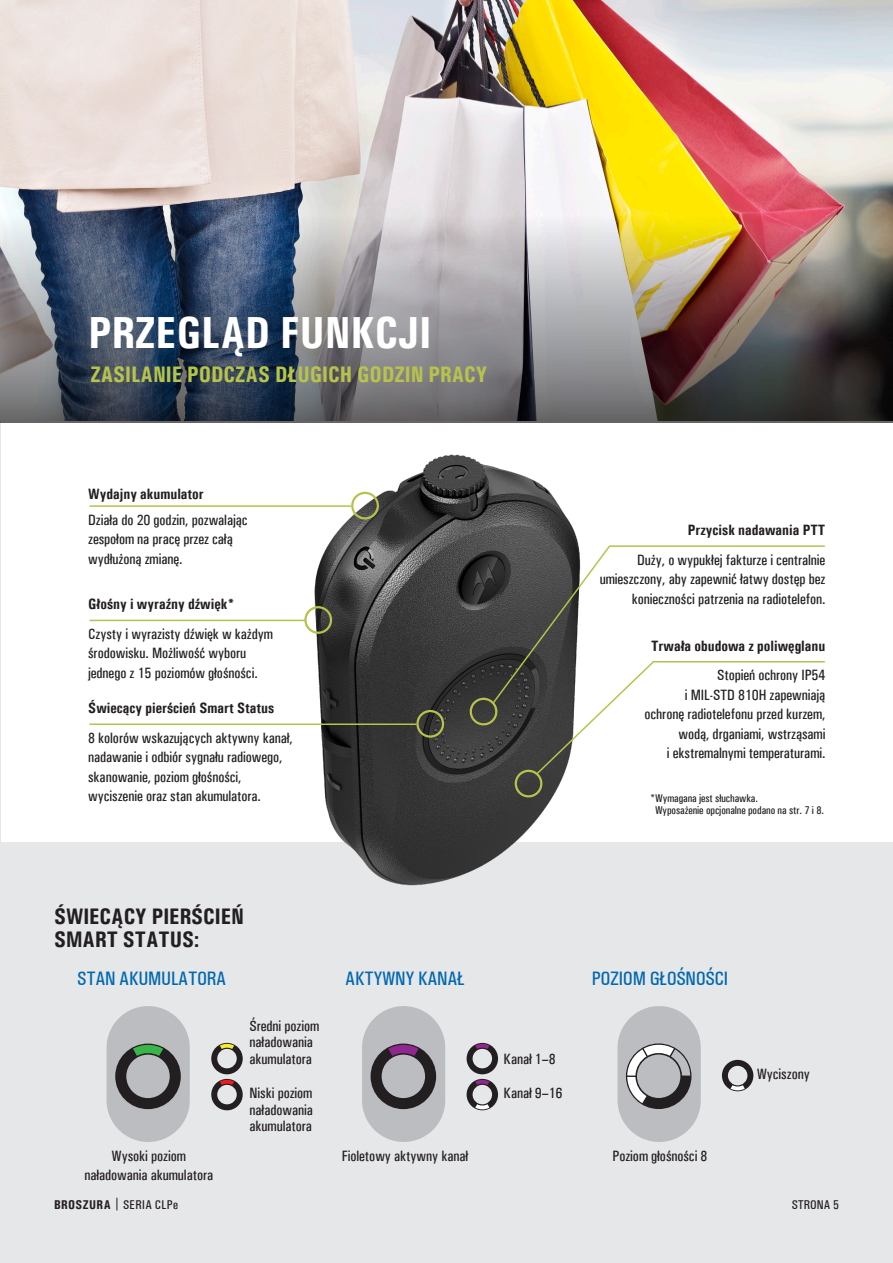
<style>
.page{position:relative;width:893px;height:1263px;background:#fff}
.page>*{position:absolute;margin:0;border:0;box-sizing:border-box;transform-origin:0 0}
.t1{font:700 45px "Univers Condensed";color:#fff}
.t2{font:700 22.5px "Univers Condensed";color:#b7c34b}
.t3{font:700 22.5px/22.5px "Univers Condensed";color:#231f20}
.t4{font:500 19.5px "Univers Condensed";letter-spacing:-.015em;color:#0168b0}
.t5{font:500 15px/19.5px "Univers Condensed";letter-spacing:-.005em;color:#231f20}
.t6{font:700 15px "Univers Condensed";color:#231f20}
.t7{font:500 12.75px "Univers Condensed";letter-spacing:.025em;color:#231f20}
.t8{font:500 11.25px/12.8px "Univers Condensed";letter-spacing:-.005em;color:#231f20}
.s1{font-weight:700}
</style>
<div class="page">
<div style="left:0;top:842px;width:893px;height:421px;background:#e6e7e9"></div>
<img style="left:305px;top:454px;width:274px;height:432px">
<hr style="left:0;top:421px;width:1px;height:421px;background:#e6e7e9">
<div style="left:618px;top:1006px;width:83px;height:136px;background:#bcbdc0;border-radius:42px"></div>
<div style="left:362px;top:1006px;width:83px;height:136px;background:#bcbdc0;border-radius:42px"></div>
<div style="left:107px;top:1006px;width:83px;height:136px;background:#bcbdc0;border-radius:42px"></div>
<svg style="left:115px;top:1043px;width:66px;height:66px"></svg>
<svg style="left:211px;top:1043px;width:32px;height:67px"></svg>
<svg style="left:371px;top:1043px;width:65px;height:66px"></svg>
<svg style="left:467px;top:1043px;width:31px;height:67px"></svg>
<svg style="left:626px;top:1043px;width:65px;height:66px"></svg>
<svg style="left:722px;top:1060px;width:31px;height:31px"></svg>
<img style="left:0;top:0;width:893px;height:215px">
<svg style="left:117px;top:1198px;width:1px;height:12px"></svg>
<div style="left:351px;top:492px;width:28px;height:27px;border:2px solid #b7c34b;border-radius:50%"></div>
<div style="left:515px;top:770px;width:27px;height:27px;border:2px solid #b7c34b;border-radius:50%"></div>
<div style="left:470px;top:698px;width:27px;height:27px;border:2px solid #b7c34b;border-radius:50%"></div>
<div style="left:304px;top:606px;width:28px;height:28px;border:2px solid #b7c34b;border-radius:50%"></div>
<div style="left:416px;top:710px;width:28px;height:28px;border:2px solid #b7c34b;border-radius:50%"></div>
<hr style="left:90px;top:505px;width:261px;height:2px;background:#b7c34b">
<hr style="left:90px;top:620px;width:215px;height:1px;background:#b7c34b">
<hr style="left:90px;top:723px;width:326px;height:2px;background:#b7c34b">
<svg style="left:535px;top:705px;width:75px;height:71px"></svg>
<svg style="left:491px;top:545px;width:334px;height:160px"></svg>
<img style="left:0;top:215px;width:893px;height:207px">
<p class="t1" style="left:88px;top:305px;width:344px">PRZEGLĄD FUNKCJI</p>
<p class="t2" style="left:90px;top:361px;width:398px">ZASILANIE PODCZAS DŁUGICH GODZIN PRACY</p>
<p class="t6" style="left:88px;top:485px;width:117px">Wydajny akumulator</p>
<p class="t5" style="left:88px;top:510px;width:161px">Działa do 20 godzin, pozwalając zespołom na pracę przez całą wydłużoną zmianę.</p>
<p class="t6" style="left:88px;top:595px;width:148px">Głośny i wyraźny dźwięk*</p>
<p class="t5" style="left:88px;top:624px;width:186px">Czysty i wyrazisty dźwięk w każdym środowisku. Możliwość wyboru jednego z 15 poziomów głośności.</p>
<p class="t6" style="left:88px;top:699px;width:187px">Świecący pierścień Smart Status</p>
<p class="t5" style="left:88px;top:728px;width:206px">8 kolorów wskazujących aktywny kanał, nadawanie i odbiór sygnału radiowego, skanowanie, poziom głośności, wyciszenie oraz stan akumulatora.</p>
<p class="t6" style="left:688px;top:521px;width:139px">Przycisk nadawania PTT</p>
<p class="t5" style="left:600px;top:550px;width:227px;text-align:right">Duży, o wypukłej fakturze i centralnie umieszczony, aby zapewnić łatwy dostęp bez konieczności patrzenia na radiotelefon.</p>
<p class="t6" style="left:651px;top:636px;width:176px">Trwała obudowa z poliwęglanu</p>
<p class="t5" style="left:644px;top:665px;width:182px;text-align:right">Stopień ochrony IP54<br>i MIL-STD 810H zapewniają ochronę radiotelefonu przed kurzem, wodą, drganiami, wstrząsami<br>i ekstremalnymi temperaturami.</p>
<p class="t8" style="left:655px;top:791px;width:170px;text-indent:-5px">*Wymagana jest słuchawka.<br>Wyposażenie opcjonalne podano na str. 7 i 8.</p>
<p class="t3" style="left:54px;top:905px;width:191px">ŚWIECĄCY PIERŚCIEŃ<br>SMART STATUS:</p>
<p class="t4" style="left:77px;top:967px;width:151px">STAN AKUMULATORA</p>
<p class="t5" style="left:250px;top:1017px;width:71px;line-height:16.5px">Średni poziom naładowania akumulatora</p>
<p class="t4" style="left:345px;top:967px;width:121px">AKTYWNY KANAŁ</p>
<p class="t5" style="left:504px;top:1049px;width:53px">Kanał 1–8</p>
<p class="t5" style="left:84px;top:1146px;width:130px;text-align:center">Wysoki poziom naładowania akumulatora</p>
<p class="t7" style="left:54px;top:1197px;width:126px"><span class="s1">BROSZURA</span> SERIA CLPe</p>
<p class="t5" style="left:250px;top:1083px;width:64px">Niski poziom</p>
<p class="t5" style="left:504px;top:1083px;width:60px">Kanał 9–16</p>
<p class="t5" style="left:250px;top:1101px;width:65px;line-height:16.5px">naładowania akumulatora</p>
<p class="t5" style="left:342px;top:1146px;width:128px">Fioletowy aktywny kanał</p>
<p class="t4" style="left:592px;top:967px;width:138px">POZIOM GŁOŚNOŚCI</p>
<p class="t5" style="left:612px;top:1146px;width:97px">Poziom głośności 8</p>
<p class="t5" style="left:757px;top:1064px;width:55px">Wyciszony</p>
<p class="t7" style="left:792px;top:1197px;width:49px">STRONA 5</p>
</div>
